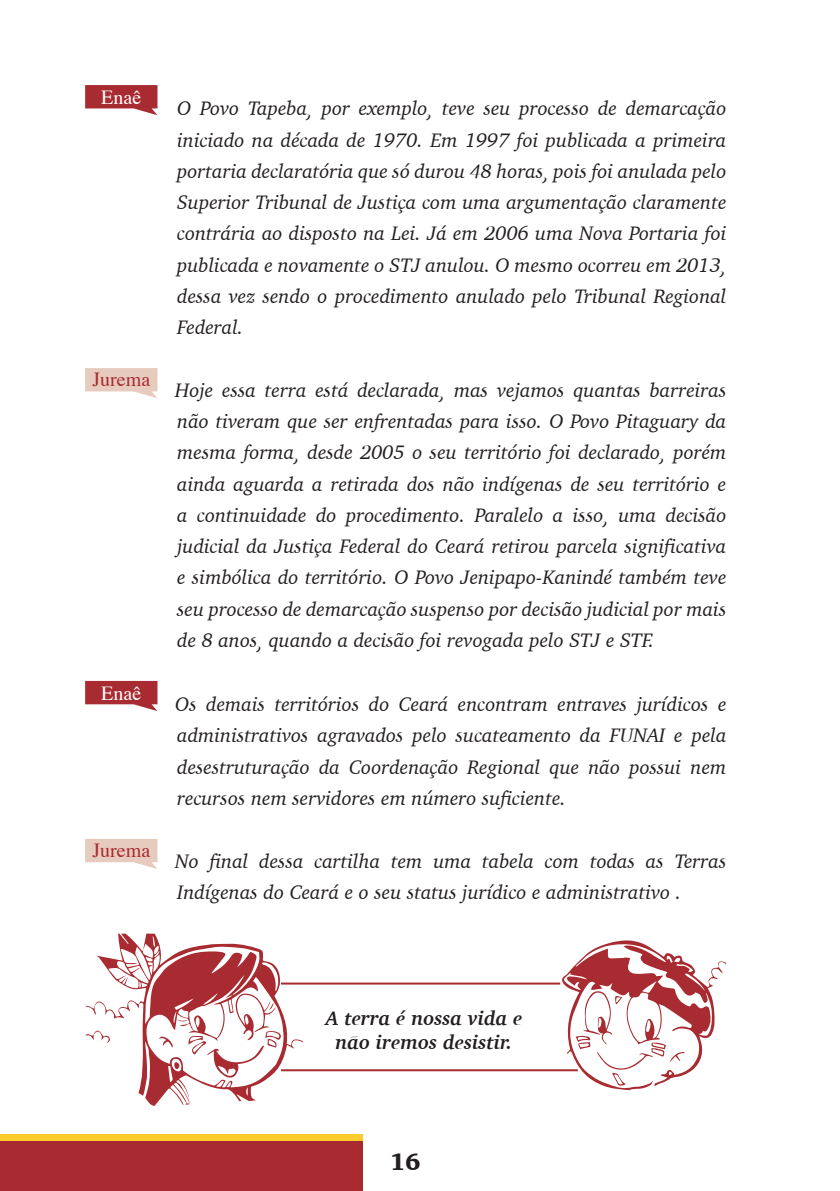
<style>
.page{position:relative;width:840px;height:1191px;background:#fff}
.page>*{position:absolute;margin:0;border:0;box-sizing:border-box;transform-origin:0 0}
.t1{font:900 24px "Charter";color:#231f20}
.t2{font:italic 20px/31.2px "Charter";color:#231f20;text-align:justify}
.t3{font:italic 700 20px/24px "Charter";color:#231f20;text-align:center}
.t4{font:20px "Times";color:#a72b30}
.t5{font:20px "Times";color:#fff}
</style>
<div class="page">
<div style="left:0;top:1134px;width:363px;height:57px;background:#a72b30"></div>
<div style="left:0;top:1134px;width:363px;height:7px;background:#fecb2f"></div>
<svg style="left:85px;top:85px;width:72px;height:30px"></svg>
<div style="left:89px;top:89px;width:64px;height:18px;background:#a72b30"></div>
<svg style="left:85px;top:368px;width:72px;height:30px"></svg>
<div style="left:89px;top:371px;width:64px;height:18px;background:#e8cbbf"></div>
<svg style="left:85px;top:681px;width:72px;height:30px"></svg>
<div style="left:89px;top:685px;width:64px;height:18px;background:#a72b30"></div>
<svg style="left:85px;top:839px;width:72px;height:30px"></svg>
<div style="left:89px;top:842px;width:64px;height:18px;background:#e8cbbf"></div>
<svg style="left:560px;top:940px;width:165px;height:150px"></svg>
<svg style="left:86px;top:933px;width:217px;height:173px"></svg>
<hr style="left:281px;top:982px;width:279px;height:2px;background:#a72b30">
<hr style="left:281px;top:1069px;width:296px;height:2px;background:#a72b30">
<hr style="left:839px;top:0;width:1px;height:141px;background:#a72b30">
<p class="t5" style="left:101px;top:79px;width:41px">Enaê</p>
<p class="t4" style="left:92px;top:361px;width:59px">Jurema</p>
<p class="t5" style="left:101px;top:675px;width:41px">Enaê</p>
<p class="t4" style="left:92px;top:831px;width:59px">Jurema</p>
<p class="t2" style="left:177px;top:93px;width:550px">O Povo Tapeba, por exemplo, teve seu processo de demarcação iniciado na década de 1970. Em 1997 foi publicada a primeira portaria declaratória que só durou 48 horas, pois foi anulada pelo Superior Tribunal de Justiça com uma argumentação claramente contrária ao disposto na Lei. Já em 2006 uma Nova Portaria foi publicada e novamente o STJ anulou. O mesmo ocorreu em 2013, dessa vez sendo o procedimento anulado pelo Tribunal Regional Federal.</p>
<p class="t2" style="left:175px;top:374px;width:552px">Hoje essa terra está declarada, mas vejamos quantas barreiras não tiveram que ser enfrentadas para isso. O Povo Pitaguary da mesma forma, desde 2005 o seu território foi declarado, porém ainda aguarda a retirada dos não indígenas de seu território e a continuidade do procedimento. Paralelo a isso, uma decisão judicial da Justiça Federal do Ceará retirou parcela significativa e simbólica do território. O Povo Jenipapo-Kanindé também teve seu processo de demarcação suspenso por decisão judicial por mais de 8 anos, quando a decisão foi revogada pelo STJ e STF.</p>
<p class="t2" style="left:175px;top:688px;width:552px">Os demais territórios do Ceará encontram entraves jurídicos e administrativos agravados pelo sucateamento da FUNAI e pela desestruturação da Coordenação Regional que não possui nem recursos nem servidores em número suficiente.</p>
<p class="t2" style="left:175px;top:845px;width:552px">No final dessa cartilha tem uma tabela com todas as Terras<br>Indígenas do Ceará e o seu status jurídico e administrativo .</p>
<p class="t3" style="left:325px;top:1005px;width:198px">A terra é nossa vida e não iremos desistir.</p>
<p class="t1" style="left:389px;top:1147px;width:32px">16</p>
</div>
